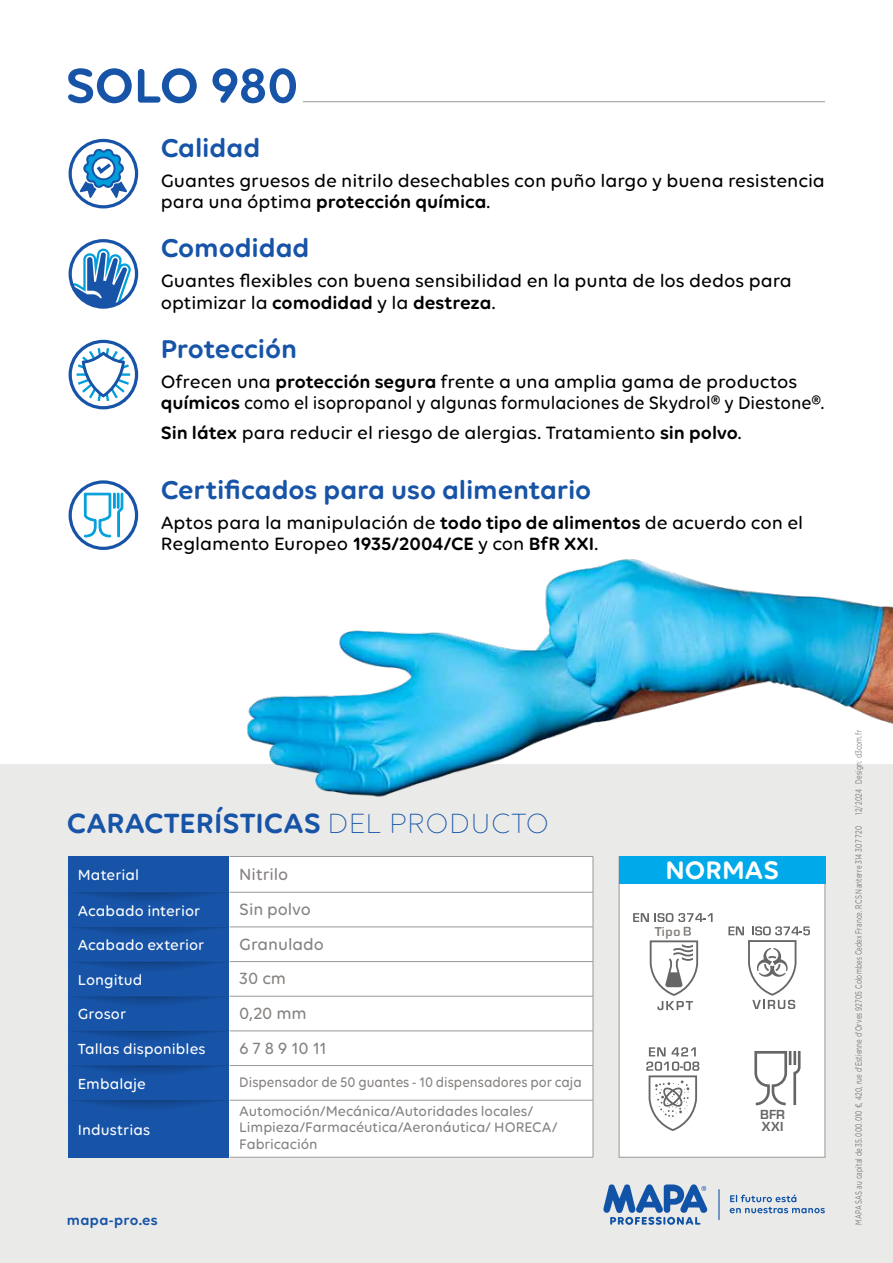
<style>
.page{position:relative;width:893px;height:1263px;background:#fff}
.page>*{position:absolute;margin:0;border:0;box-sizing:border-box;transform-origin:0 0}
.t1{font:600 52.5px "Volte Rounded";letter-spacing:-.005em;color:#1754a8}
.t2{font:600 30px "Volte Rounded";color:#1754a8}
.t3{font:600 27.75px "Volte Rounded";letter-spacing:-.005em;color:#1754a8}
.t4{font:600 27.3px "Volte Rounded";color:#fff}
.t5{font:500 19.2px/21.5px "Volte Rounded";letter-spacing:-.005em;color:#000}
.t6{font:500 17.55px "Volte Rounded";color:#858280}
.t7{font:500 15.75px "Volte Rounded";letter-spacing:.005em;color:#fff}
.t8{font:500 15px/16.5px "Volte Rounded";letter-spacing:-.005em;color:#858280;scale:.96 1}
.t9{font:500 15px "Volte Rounded";letter-spacing:-.005em;color:#858280;scale:.9 1}
.t10{font:600 15px "Volte Rounded";letter-spacing:.02em;color:#1754a8}
.t11{font:700 13.65px/12px "Eurostile";letter-spacing:.015em;color:#000}
.t12{font:700 13.5px "Eurostile";color:#858280}
.t13{font:9px "Gotham";letter-spacing:.025em;color:#858280;scale:.68 1}
.s1{font-weight:600}
.s2{font-weight:300}
</style>
<div class="page">
<div style="left:0;top:765px;width:893px;height:498px;background:#eaeae9"></div>
<div style="left:619px;top:856px;width:206px;height:301px;background:#fff;border:1px solid #9a9896"></div>
<div style="left:68px;top:856px;width:162px;height:301px;background:#1754a8"></div>
<svg style="left:71px;top:892px;width:155px;height:8px"></svg>
<svg style="left:71px;top:927px;width:155px;height:8px"></svg>
<svg style="left:71px;top:1065px;width:155px;height:8px"></svg>
<svg style="left:74px;top:962px;width:156px;height:11px"></svg>
<svg style="left:71px;top:996px;width:155px;height:9px"></svg>
<svg style="left:73px;top:1031px;width:151px;height:8px"></svg>
<svg style="left:71px;top:1100px;width:155px;height:8px"></svg>
<svg style="left:728px;top:926px;width:82px;height:83px"></svg>
<svg style="left:646px;top:1047px;width:53px;height:84px"></svg>
<img style="left:243px;top:559px;width:650px;height:238px">
<svg style="left:754px;top:1051px;width:47px;height:54px"></svg>
<hr style="left:303px;top:101px;width:522px;height:1px;background:#9a9896">
<svg style="left:69px;top:239px;width:69px;height:70px"></svg>
<svg style="left:69px;top:340px;width:69px;height:69px"></svg>
<svg style="left:69px;top:480px;width:69px;height:70px"></svg>
<svg style="left:69px;top:139px;width:69px;height:69px"></svg>
<div style="left:619px;top:856px;width:206px;height:27px;background:#00aaea"></div>
<svg style="left:603px;top:1184px;width:105px;height:41px"></svg>
<svg style="left:718px;top:1190px;width:1px;height:29px"></svg>
<svg style="left:730px;top:1194px;width:95px;height:19px"></svg>
<div style="left:230px;top:856px;width:363px;height:301px;background:#fff"></div>
<svg style="left:633px;top:913px;width:80px;height:97px"></svg>
<hr style="left:230px;top:856px;width:363px;height:1px;background:#9a9896">
<hr style="left:593px;top:857px;width:1px;height:35px;background:#9a9896">
<hr style="left:230px;top:892px;width:363px;height:1px;background:#9a9896">
<hr style="left:593px;top:892px;width:1px;height:35px;background:#9a9896">
<hr style="left:230px;top:927px;width:363px;height:1px;background:#9a9896">
<hr style="left:593px;top:927px;width:1px;height:34px;background:#9a9896">
<hr style="left:230px;top:961px;width:363px;height:1px;background:#9a9896">
<hr style="left:593px;top:962px;width:1px;height:34px;background:#9a9896">
<hr style="left:230px;top:996px;width:363px;height:1px;background:#9a9896">
<hr style="left:593px;top:996px;width:1px;height:35px;background:#9a9896">
<hr style="left:230px;top:1031px;width:363px;height:1px;background:#9a9896">
<hr style="left:593px;top:1031px;width:1px;height:34px;background:#9a9896">
<hr style="left:230px;top:1065px;width:363px;height:1px;background:#9a9896">
<hr style="left:593px;top:1066px;width:1px;height:34px;background:#9a9896">
<hr style="left:230px;top:1100px;width:363px;height:1px;background:#9a9896">
<hr style="left:593px;top:1100px;width:1px;height:57px;background:#9a9896">
<hr style="left:230px;top:1157px;width:363px;height:1px;background:#9a9896">
<h1 class="t1" style="left:65px;top:55px;width:235px">SOLO 980</h1>
<h3 class="t3" style="left:161px;top:131px;width:101px">Calidad</h3>
<p class="t5" style="left:161px;top:169px;width:666px">Guantes gruesos de nitrilo desechables con puño largo y buena resistencia para una óptima <span class="s1">protección química</span>.</p>
<h3 class="t3" style="left:161px;top:232px;width:150px">Comodidad</h3>
<p class="t5" style="left:161px;top:270px;width:633px">Guantes flexibles con buena sensibilidad en la punta de los dedos para optimizar la <span class="s1">comodidad</span> y la <span class="s1">destreza</span>.</p>
<h3 class="t3" style="left:161px;top:332px;width:138px">Protección</h3>
<p class="t5" style="left:161px;top:370px;width:665px">Ofrecen una <span class="s1">protección segura</span> frente a una amplia gama de productos <span class="s1">químicos</span> como el isopropanol y algunas formulaciones de Skydrol® y Diestone®.</p>
<p class="t5" style="left:161px;top:421px;width:582px"><span class="s1">Sin látex</span> para reducir el riesgo de alergias. Tratamiento <span class="s1">sin polvo</span>.</p>
<h3 class="t3" style="left:161px;top:473px;width:432px">Certificados para uso alimentario</h3>
<p class="t5" style="left:161px;top:511px;width:644px">Aptos para la manipulación de <span class="s1">todo tipo de alimentos</span> de acuerdo con el<br>Reglamento Europeo <span class="s1">1935/2004/CE</span> y con <span class="s1">BfR XXI</span>.</p>
<h2 class="t2" style="left:67px;top:805px;width:484px">CARACTERÍSTICAS <span class="s2">DEL PRODUCTO</span></h2>
<p class="t7" style="left:78px;top:866px;width:63px">Material</p>
<p class="t6" style="left:239px;top:864px;width:50px">Nitrilo</p>
<p class="t7" style="left:78px;top:901px;width:124px">Acabado interior</p>
<p class="t6" style="left:239px;top:899px;width:73px">Sin polvo</p>
<p class="t7" style="left:78px;top:936px;width:128px">Acabado exterior</p>
<p class="t6" style="left:239px;top:934px;width:86px">Granulado</p>
<p class="t7" style="left:78px;top:970px;width:66px">Longitud</p>
<p class="t6" style="left:239px;top:968px;width:48px">30 cm</p>
<p class="t7" style="left:78px;top:1005px;width:50px">Grosor</p>
<p class="t6" style="left:239px;top:1003px;width:69px">0,20 mm</p>
<p class="t7" style="left:78px;top:1040px;width:129px">Tallas disponibles</p>
<p class="t6" style="left:239px;top:1038px;width:89px">6 7 8 9 10 11</p>
<p class="t7" style="left:78px;top:1074px;width:69px">Embalaje</p>
<p class="t9" style="left:239px;top:1074px;width:382px">Dispensador de 50 guantes - 10 dispensadores por caja</p>
<p class="t7" style="left:78px;top:1120px;width:74px">Industrias</p>
<p class="t8" style="left:239px;top:1102px;width:333px">Automoción/Mecánica/Autoridades locales/<br>Limpieza/Farmacéutica/Aeronáutica/ HORECA/<br>Fabricación</p>
<p class="t10" style="left:67px;top:1211px;width:92px">mapa-pro.es</p>
<h3 class="t4" style="left:665px;top:854px;width:115px">NORMAS</h3>
<p class="t12" style="left:655px;top:921px;width:27px">Tipo</p>
<p class="t11" style="left:760px;top:1107px;width:26px">BFR<br>XXI</p>
<p class="t13" style="left:853px;top:1225px;width:729px;rotate:-90deg">MAPA SAS au capital de 35.000.010 €, 420, rue d’Estienne d’Orves 92705 Colombes Cedex France. RCS Nanterre 314 307 720 12/2024 Design: d3com.fr</p>
</div>
